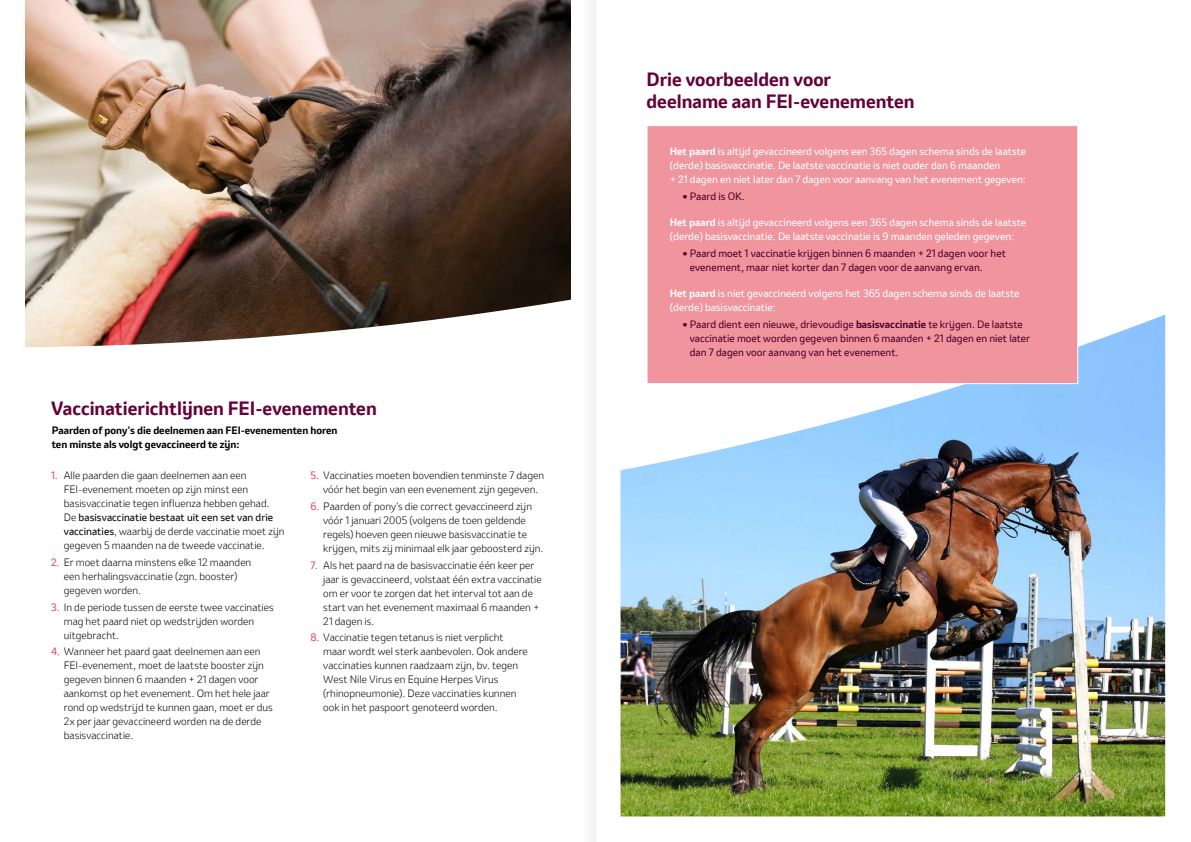
<style>
.page{position:relative;width:1191px;height:842px;background:#fff}
.page>*{position:absolute;margin:0;border:0;box-sizing:border-box;transform-origin:0 0}
.t1{font:700 18px/21.6px "Invention";color:#650039}
.t2{font:300 10px/14px "Invention";letter-spacing:.005em;color:#000}
.t3{font:10px/14px "Invention";color:#fff}
.t4{font:10px/14px "Invention";color:#4f002b}
.t5{font:700 10px/14px "Invention";color:#000}
.s1{font-weight:400;color:#dc4967}
.s2{font-weight:400}
.s3{font-weight:700}
.s4{font-weight:800;font-size:12px;color:#650039}
</style>
<div class="page">
<img style="left:620px;top:315px;width:545px;height:501px">
<img style="left:26px;top:0;width:544px;height:295px">
<svg style="left:25px;top:295px;width:571px;height:451px"></svg>
<div style="left:646px;top:125px;width:432px;height:259px;background:#f0959e;border:1px solid #fff"></div>
<div style="left:578px;top:0;width:17px;height:842px;background:#fbfbfb"></div>
<h1 class="t1" style="left:51px;top:398px;width:327px">Vaccinatierichtlijnen FEI-evenementen</h1>
<p class="t5" style="left:52px;top:424px;width:287px">Paarden of pony’s die deelnemen aan FEI-evenementen horen ten minste als volgt gevaccineerd te zijn:</p>
<p class="t2" style="left:64px;top:468px;width:222px;text-indent:-13px"><span class="s1">1.</span> Alle paarden die gaan deelnemen aan een FEI-evenement moeten op zijn minst een basisvaccinatie tegen influenza hebben gehad.<br>De <span class="s2">basisvaccinatie bestaat uit een set van drie vaccinaties</span>, waarbij de derde vaccinatie moet zijn gegeven 5 maanden na de tweede vaccinatie.</p>
<p class="t2" style="left:64px;top:555px;width:189px;text-indent:-13px"><span class="s1">2.</span> Er moet daarna minstens elke 12 maanden een herhalingsvaccinatie (zgn. booster) gegeven worden.</p>
<p class="t2" style="left:64px;top:600px;width:211px;text-indent:-13px"><span class="s1">3.</span> In de periode tussen de eerste twee vaccinaties mag het paard niet op wedstrijden worden uitgebracht.</p>
<p class="t2" style="left:64px;top:645px;width:210px;text-indent:-13px"><span class="s1">4.</span> Wanneer het paard gaat deelnemen aan een FEI-evenement, moet de laatste booster zijn gegeven binnen 6 maanden + 21 dagen voor aankomst op het evenement. Om het hele jaar rond op wedstrijd te kunnen gaan, moet er dus 2x per jaar gevaccineerd worden na de derde basisvaccinatie.</p>
<p class="t2" style="left:323px;top:468px;width:222px;text-indent:-13px"><span class="s1">5.</span> Vaccinaties moeten bovendien tenminste 7 dagen vóór het begin van een evenement zijn gegeven.</p>
<p class="t2" style="left:323px;top:499px;width:221px;text-indent:-13px"><span class="s1">6.</span> Paarden of pony’s die correct gevaccineerd zijn vóór 1 januari 2005 (volgens de toen geldende regels) hoeven geen nieuwe basisvaccinatie te krijgen, mits zij minimaal elk jaar geboosterd zijn.</p>
<p class="t2" style="left:323px;top:558px;width:220px;text-indent:-13px"><span class="s1">7.</span> Als het paard na de basisvaccinatie één keer per jaar is gevaccineerd, volstaat één extra vaccinatie om er voor te zorgen dat het interval tot aan de start van het evenement maximaal 6 maanden + 21 dagen is.</p>
<p class="t2" style="left:323px;top:631px;width:206px;text-indent:-13px"><span class="s1">8.</span> Vaccinatie tegen tetanus is niet verplicht maar wordt wel sterk aanbevolen. Ook andere vaccinaties kunnen raadzaam zijn, bv. tegen West Nile Virus en Equine Herpes Virus (rhinopneumonie). Deze vaccinaties kunnen ook in het paspoort genoteerd worden.</p>
<h1 class="t1" style="left:646px;top:68px;width:269px">Drie voorbeelden voor deelname aan FEI-evenementen</h1>
<p class="t3" style="left:669px;top:145px;width:358px"><span class="s3">Het paard</span> is altijd gevaccineerd volgens een 365 dagen schema sinds de laatste (derde) basisvaccinatie. De laatste vaccinatie is niet ouder dan 6 maanden<br>+ 21 dagen en niet later dan 7 dagen voor aanvang van het evenement gegeven:</p>
<p class="t4" style="left:682px;top:189px;width:64px"><span class="s4">•</span> Paard is OK.</p>
<p class="t3" style="left:669px;top:215px;width:358px"><span class="s3">Het paard</span> is altijd gevaccineerd volgens een 365 dagen schema sinds de laatste (derde) basisvaccinatie. De laatste vaccinatie is 9 maanden geleden gegeven:</p>
<p class="t4" style="left:690px;top:246px;width:317px;text-indent:-7px"><span class="s4">•</span> Paard moet 1 vaccinatie krijgen binnen 6 maanden + 21 dagen voor het evenement, maar niet korter dan 7 dagen voor de aanvang ervan.</p>
<p class="t3" style="left:669px;top:286px;width:351px"><span class="s3">Het paard</span> is niet gevaccineerd volgens het 365 dagen schema sinds de laatste (derde) basisvaccinatie:</p>
<p class="t4" style="left:690px;top:317px;width:342px;text-indent:-7px"><span class="s4">•</span> Paard dient een nieuwe, drievoudige <span class="s3">basisvaccinatie</span> te krijgen. De laatste vaccinatie moet worden gegeven binnen 6 maanden + 21 dagen en niet later dan 7 dagen voor aanvang van het evenement.</p>
</div>
